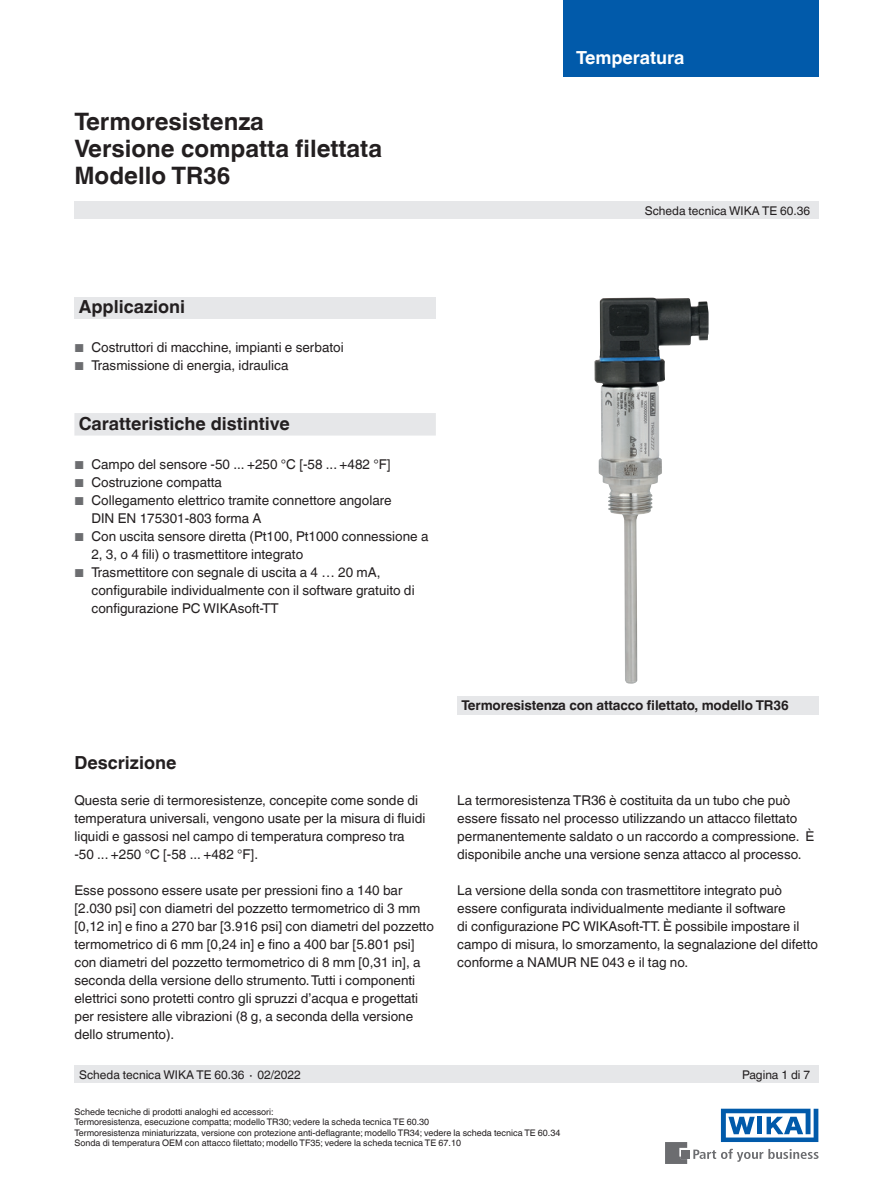
<style>
.page{position:relative;width:893px;height:1188px;background:#fff}
.page>*{position:absolute;margin:0;border:0;box-sizing:border-box;transform-origin:0 0}
.t1{font:700 24px/27px "Helvetica World";color:#231f20}
.t2{font:700 18px "Helvetica World";color:#231f20}
.t3{font:700 18px "Helvetica World";color:#fff}
.t4{font:13.5px/18px "Helvetica World";color:#231f20}
.t5{font:700 13.5px "Helvetica World";letter-spacing:-.01em;color:#231f20}
.t6{font:12px "Helvetica World";color:#231f20}
.t7{font:9px/10.5px "Helvetica World";color:#231f20}
.s1{font-size:11.55px;color:#6c6d70}
</style>
<div class="page">
<div style="left:74px;top:297px;width:362px;height:22px;background:#e6e7e9"></div>
<div style="left:74px;top:202px;width:745px;height:17px;background:#e6e7e9"></div>
<div style="left:74px;top:1066px;width:745px;height:17px;background:#e6e7e9"></div>
<svg style="left:693px;top:1149px;width:126px;height:13px"></svg>
<div style="left:682px;top:1150px;width:8px;height:8px;background:#6c6d70"></div>
<svg style="left:665px;top:1142px;width:22px;height:22px"></svg>
<svg style="left:721px;top:1109px;width:97px;height:33px"></svg>
<div style="left:563px;top:0;width:256px;height:77px;background:#015aaa"></div>
<div style="left:457px;top:696px;width:362px;height:19px;background:#e6e7e9"></div>
<div style="left:74px;top:413px;width:362px;height:23px;background:#e6e7e9"></div>
<img style="left:594px;top:297px;width:115px;height:387px">
<h1 class="t1" style="left:74px;top:108px;width:309px">Termoresistenza<br>Versione compatta filettata<br>Modello TR36</h1>
<h2 class="t3" style="left:576px;top:47px;width:110px">Temperatura</h2>
<p class="t6" style="left:645px;top:204px;width:167px">Scheda tecnica WIKA TE 60.36</p>
<h2 class="t2" style="left:79px;top:297px;width:108px">Applicazioni</h2>
<p class="t4" style="left:74px;top:339px;width:271px"><span class="s1">■</span> Costruttori di macchine, impianti e serbatoi</p>
<p class="t4" style="left:74px;top:357px;width:216px"><span class="s1">■</span> Trasmissione di energia, idraulica</p>
<h2 class="t2" style="left:79px;top:414px;width:213px">Caratteristiche distintive</h2>
<p class="t4" style="left:74px;top:456px;width:318px"><span class="s1">■</span> Campo del sensore -50 ... +250 °C [-58 ... +482 °F]</p>
<p class="t4" style="left:74px;top:474px;width:149px"><span class="s1">■</span> Costruzione compatta</p>
<p class="t4" style="left:91px;top:492px;width:302px;text-indent:-17px"><span class="s1">■</span> Collegamento elettrico tramite connettore angolare<br>DIN EN 175301-803 forma A</p>
<p class="t4" style="left:91px;top:528px;width:338px;text-indent:-17px"><span class="s1">■</span> Con uscita sensore diretta (Pt100, Pt1000 connessione a<br>2, 3, o 4 fili) o trasmettitore integrato</p>
<p class="t4" style="left:91px;top:564px;width:325px;text-indent:-17px"><span class="s1">■</span> Trasmettitore con segnale di uscita a 4 … 20 mA, configurabile individualmente con il software gratuito di configurazione PC WIKAsoft-TT</p>
<h2 class="t2" style="left:74px;top:752px;width:103px">Descrizione</h2>
<p class="t4" style="left:74px;top:791px;width:352px">Questa serie di termoresistenze, concepite come sonde di temperatura universali, vengono usate per la misura di fluidi liquidi e gassosi nel campo di temperatura compreso tra -50 ... +250 °C [-58 ... +482 °F].</p>
<p class="t4" style="left:74px;top:881px;width:361px">Esse possono essere usate per pressioni fino a 140 bar [2.030 psi] con diametri del pozzetto termometrico di 3 mm [0,12 in] e fino a 270 bar [3.916 psi] con diametri del pozzetto termometrico di 6 mm [0,24 in] e fino a 400 bar [5.801 psi] con diametri del pozzetto termometrico di 8 mm [0,31 in], a seconda della versione dello strumento. Tutti i componenti elettrici sono protetti contro gli spruzzi d’acqua e progettati per resistere alle vibrazioni (8 g, a seconda della versione dello strumento).</p>
<p class="t5" style="left:461px;top:698px;width:329px">Termoresistenza con attacco filettato, modello TR36</p>
<p class="t4" style="left:457px;top:791px;width:358px">La termoresistenza TR36 è costituita da un tubo che può essere fissato nel processo utilizzando un attacco filettato permanentemente saldato o un raccordo a compressione. È disponibile anche una versione senza attacco al processo.</p>
<p class="t4" style="left:457px;top:881px;width:362px">La versione della sonda con trasmettitore integrato può essere configurata individualmente mediante il software<br>di configurazione PC WIKAsoft-TT. È possibile impostare il campo di misura, lo smorzamento, la segnalazione del difetto conforme a NAMUR NE 043 e il tag no.</p>
<p class="t6" style="left:79px;top:1068px;width:223px">Scheda tecnica WIKA TE 60.36 ∙ 02/2022</p>
<p class="t6" style="left:742px;top:1068px;width:70px">Pagina 1 di 7</p>
<p class="t7" style="left:75px;top:1107px;width:487px">Schede tecniche di prodotti analoghi ed accessori:<br>Termoresistenza, esecuzione compatta; modello TR30; vedere la scheda tecnica TE 60.30<br>Termoresistenza miniaturizzata, versione con protezione anti-deflagrante; modello TR34; vedere la scheda tecnica TE 60.34<br>Sonda di temperatura OEM con attacco filettato; modello TF35; vedere la scheda tecnica TE 67.10</p>
</div>
